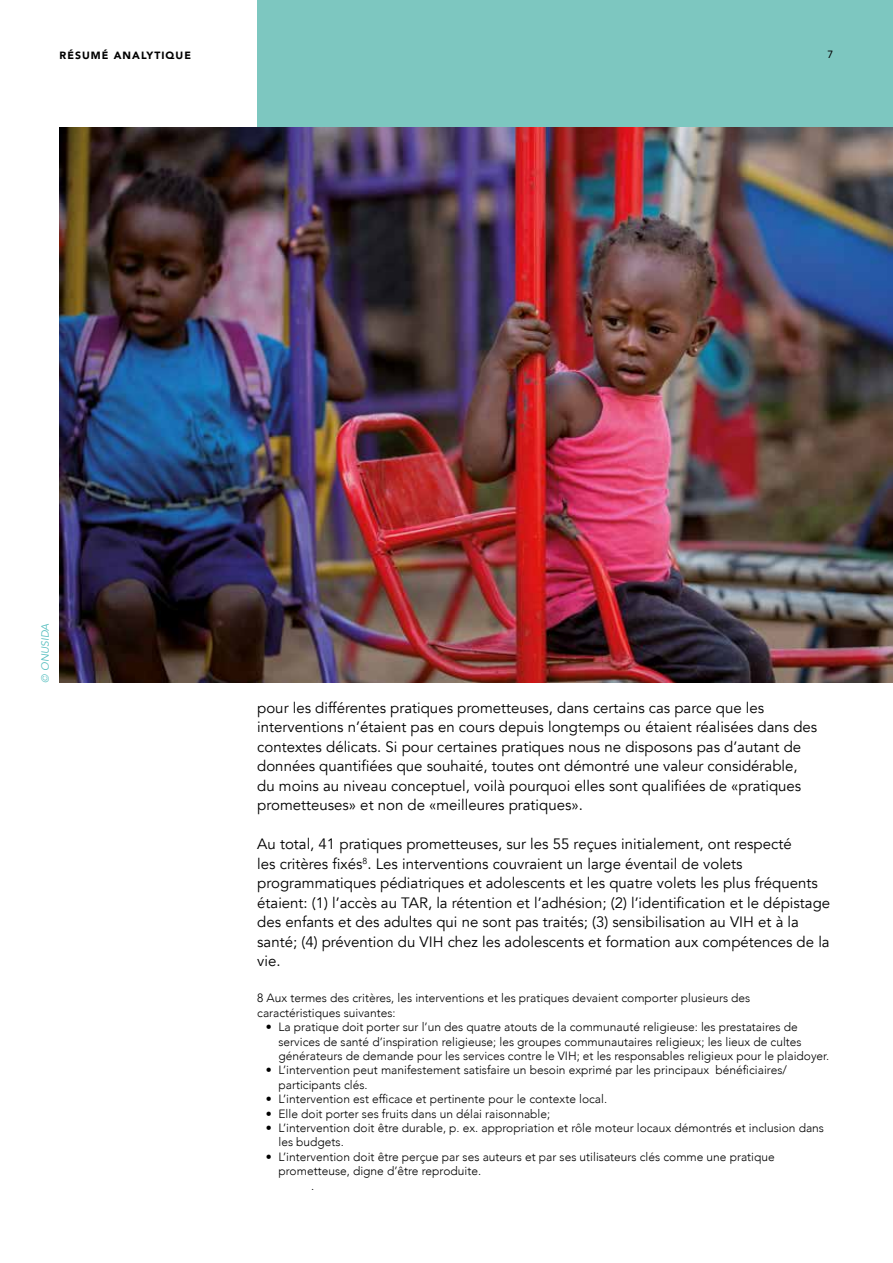
<style>
.page{position:relative;width:893px;height:1263px;background:#fff}
.page>*{position:absolute;margin:0;border:0;box-sizing:border-box;transform-origin:0 0}
.t1{font:15px/19.5px "Avenir";color:#000}
.t2{font:300 12px/14.4px "Avenir";color:#000}
.t3{font:900 10.5px "Avenir";letter-spacing:.1em;color:#000}
.t4{font:italic 10.5px "Avenir";color:#54bdbe}
.t5{font:10.5px "Avenir";color:#000}
</style>
<div class="page">
<div style="left:257px;top:0;width:636px;height:640px;background:#7dc7c0"></div>
<img style="left:60px;top:128px;width:833px;height:554px">
<p class="t3" style="left:60px;top:46px;width:133px">RÉSUMÉ ANALYTIQUE</p>
<p class="t5" style="left:828px;top:46px;width:7px">7</p>
<p class="t4" style="left:39px;top:682px;width:61px;rotate:-90deg">© ONUSIDA</p>
<p class="t1" style="left:257px;top:698px;width:562px">pour les différentes pratiques prometteuses, dans certains cas parce que les interventions n’étaient pas en cours depuis longtemps ou étaient réalisées dans des contextes délicats. Si pour certaines pratiques nous ne disposons pas d’autant de données quantifiées que souhaité, toutes ont démontré une valeur considérable, du moins au niveau conceptuel, voilà pourquoi elles sont qualifiées de «pratiques prometteuses» et non de «meilleures pratiques».</p>
<p class="t1" style="left:257px;top:834px;width:574px">Au total, 41 pratiques prometteuses, sur les 55 reçues initialement, ont respecté<br>les critères fixés<sup>8</sup>. Les interventions couvraient un large éventail de volets programmatiques pédiatriques et adolescents et les quatre volets les plus fréquents étaient: (1) l’accès au TAR, la rétention et l’adhésion; (2) l’identification et le dépistage des enfants et des adultes qui ne sont pas traités; (3) sensibilisation au VIH et à la santé; (4) prévention du VIH chez les adolescents et formation aux compétences de la vie.</p>
<p class="t2" style="left:257px;top:991px;width:495px">8 Aux termes des critères, les interventions et les pratiques devaient comporter plusieurs des caractéristiques suivantes:</p>
<p class="t2" style="left:279px;top:1020px;width:552px;text-indent:-13px">• La pratique doit porter sur l’un des quatre atouts de la communauté religieuse: les prestataires de services de santé d’inspiration religieuse; les groupes communautaires religieux; les lieux de cultes générateurs de demande pour les services contre le VIH; et les responsables religieux pour le plaidoyer.</p>
<p class="t2" style="left:279px;top:1063px;width:510px;text-indent:-13px">• L’intervention peut manifestement satisfaire un besoin exprimé par les principaux bénéficiaires/ participants clés.</p>
<p class="t2" style="left:266px;top:1092px;width:343px">• L’intervention est efficace et pertinente pour le contexte local.</p>
<p class="t2" style="left:266px;top:1106px;width:286px">• Elle doit porter ses fruits dans un délai raisonnable;</p>
<p class="t2" style="left:279px;top:1121px;width:547px;text-indent:-13px">• L’intervention doit être durable, p. ex. appropriation et rôle moteur locaux démontrés et inclusion dans les budgets.</p>
<p class="t2" style="left:266px;top:1149px;width:511px">• L’intervention doit être perçue par ses auteurs et par ses utilisateurs clés comme une pratique</p>
<p class="t2" style="left:279px;top:1164px;width:204px">prometteuse, digne d’être reproduite.</p>
<p class="t2" style="left:311px;top:1178px;width:5px">.</p>
</div>
